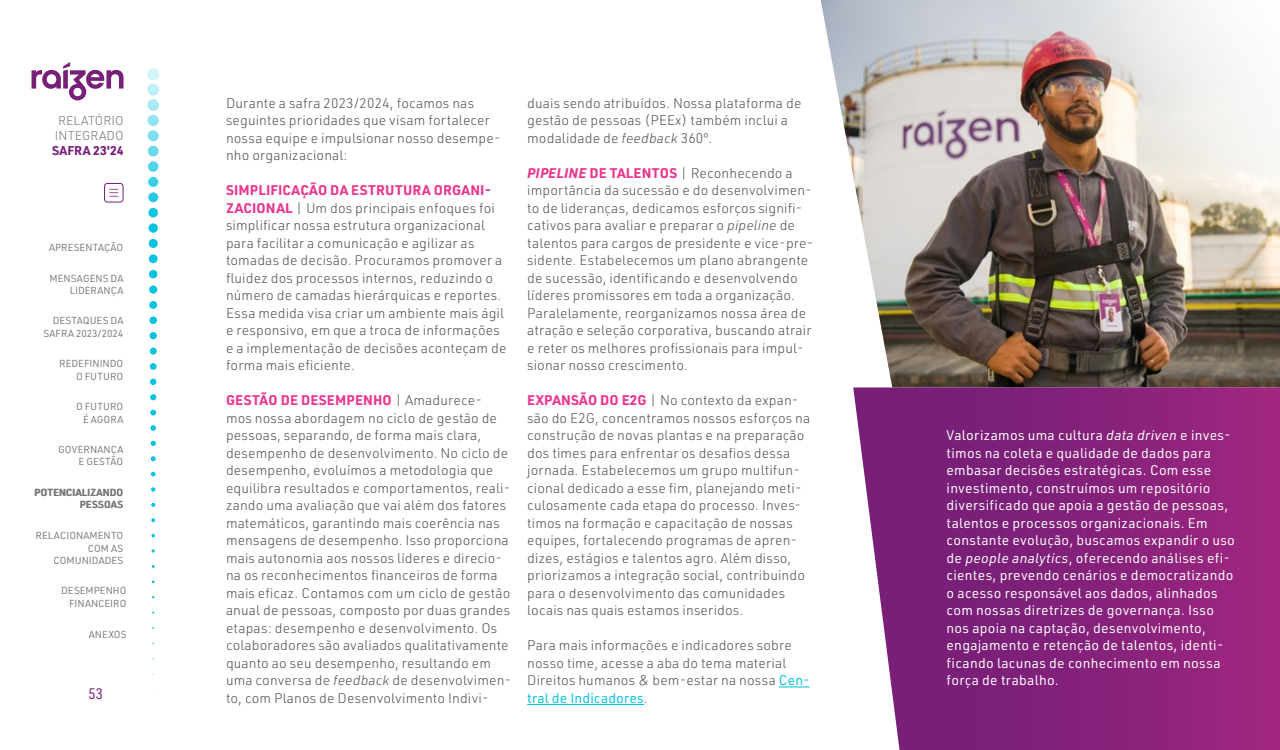
<style>
.page{position:relative;width:1280px;height:750px;background:#fff}
.page>*{position:absolute;margin:0;border:0;box-sizing:border-box;transform-origin:0 0}
.t1{font:15px "URWDIN Semi Cond";color:#781f78}
.t2{font:300 13.75px/17.5px "URWDIN";letter-spacing:.01em;color:#575756}
.t3{font:13.75px/17.5px "URWDIN";letter-spacing:.02em;color:#fff}
.t4{font:300 12.5px/15px "URWDIN";color:#78787a}
.t5{font:700 12.5px "URWDIN";color:#781f78}
.t6{font:10px/12.5px "URWDIN";color:#78787a;text-align:right}
.t7{font:700 10px/12.5px "URWDIN";letter-spacing:.01em;color:#78787a;text-align:right}
.s1{font-weight:700;color:#eb368e}
.s2{font-style:italic}
.s3{font-weight:700;font-style:italic;color:#eb368e}
.s4{font-weight:400;color:#05c2de}
</style>
<div class="page">
<div style="left:147px;top:68px;width:12px;height:12px;background:#d5f4f9;border-radius:50%"></div>
<svg style="left:147px;top:84px;width:12px;height:12px"></svg>
<svg style="left:147px;top:99px;width:12px;height:12px"></svg>
<div style="left:148px;top:115px;width:11px;height:11px;background:#94e4f0;border-radius:50%"></div>
<div style="left:148px;top:130px;width:11px;height:11px;background:#7fdfee;border-radius:50%"></div>
<svg style="left:148px;top:146px;width:11px;height:11px"></svg>
<div style="left:148px;top:161px;width:10px;height:11px;background:#54d5e8;border-radius:50%"></div>
<svg style="left:148px;top:177px;width:10px;height:10px"></svg>
<svg style="left:148px;top:192px;width:10px;height:10px"></svg>
<svg style="left:148px;top:208px;width:10px;height:9px"></svg>
<div style="left:149px;top:223px;width:9px;height:10px;background:#05c2de;border-radius:50%"></div>
<div style="left:149px;top:239px;width:9px;height:9px;background:#05c2de;border-radius:50%"></div>
<div style="left:149px;top:254px;width:9px;height:9px;background:#05c2de;border-radius:50%"></div>
<div style="left:149px;top:270px;width:8px;height:8px;background:#05c2de;border-radius:50%"></div>
<div style="left:149px;top:285px;width:8px;height:9px;background:#05c2de;border-radius:50%"></div>
<div style="left:149px;top:301px;width:8px;height:8px;background:#05c2de;border-radius:50%"></div>
<div style="left:149px;top:317px;width:8px;height:7px;background:#05c2de;border-radius:50%"></div>
<div style="left:150px;top:332px;width:7px;height:7px;background:#05c2de;border-radius:50%"></div>
<div style="left:150px;top:348px;width:7px;height:7px;background:#05c2de;border-radius:50%"></div>
<div style="left:150px;top:363px;width:7px;height:7px;background:#05c2de;border-radius:50%"></div>
<svg style="left:150px;top:379px;width:6px;height:6px"></svg>
<svg style="left:150px;top:394px;width:6px;height:6px"></svg>
<svg style="left:150px;top:410px;width:6px;height:6px"></svg>
<svg style="left:150px;top:425px;width:6px;height:6px"></svg>
<svg style="left:151px;top:441px;width:5px;height:5px"></svg>
<svg style="left:151px;top:456px;width:5px;height:5px"></svg>
<svg style="left:151px;top:472px;width:5px;height:4px"></svg>
<svg style="left:151px;top:487px;width:4px;height:5px"></svg>
<svg style="left:151px;top:503px;width:4px;height:4px"></svg>
<svg style="left:151px;top:518px;width:4px;height:4px"></svg>
<svg style="left:151px;top:534px;width:4px;height:3px"></svg>
<svg style="left:152px;top:549px;width:3px;height:4px"></svg>
<svg style="left:32px;top:62px;width:92px;height:38px"></svg>
<div style="left:104px;top:183px;width:19px;height:19px;border:1px solid #781f78;border-radius:3px"></div>
<svg style="left:109px;top:189px;width:9px;height:8px"></svg>
<hr style="left:779px;top:687px;width:31px;height:1px;background:#05c2de">
<hr style="left:527px;top:704px;width:117px;height:1px;background:#05c2de">
<img style="left:821px;top:0;width:459px;height:387px">
<svg style="left:853px;top:388px;width:427px;height:362px;background:#8d2d82"></svg>
<p class="t4" style="left:55px;top:113px;width:70px">RELATÓRIO<br>INTEGRADO</p>
<p class="t5" style="left:52px;top:142px;width:73px">SAFRA 23'24</p>
<p class="t6" style="left:49px;top:241px;width:76px">APRESENTAÇÃO</p>
<p class="t6" style="left:50px;top:272px;width:75px">MENSAGENS DA<br>LIDERANÇA</p>
<p class="t6" style="left:43px;top:314px;width:81px">DESTAQUES DA<br>SAFRA 2023/2024</p>
<p class="t6" style="left:59px;top:357px;width:66px">REDEFININDO<br>O FUTURO</p>
<p class="t6" style="left:76px;top:400px;width:49px">O FUTURO<br>É AGORA</p>
<p class="t6" style="left:58px;top:443px;width:67px">GOVERNANÇA<br>E GESTÃO</p>
<p class="t7" style="left:34px;top:485px;width:91px">POTENCIALIZANDO<br>PESSOAS</p>
<p class="t6" style="left:36px;top:529px;width:89px">RELACIONAMENTO<br>COM AS<br>COMUNIDADES</p>
<p class="t6" style="left:61px;top:584px;width:67px">DESEMPENHO<br>FINANCEIRO</p>
<p class="t6" style="left:89px;top:627px;width:39px">ANEXOS</p>
<p class="t1" style="left:89px;top:683px;width:16px">53</p>
<p class="t2" style="left:226px;top:93px;width:276px">Durante a safra 2023/2024, focamos nas seguintes prioridades que visam fortalecer nossa equipe e impulsionar nosso desempe&shy;nho organizacional:</p>
<p class="t2" style="left:226px;top:181px;width:282px"><span class="s1">SIMPLIFICAÇÃO DA ESTRUTURA ORGANI-ZACIONAL</span> | Um dos principais enfoques foi simplificar nossa estrutura organizacional para facilitar a comunicação e agilizar as tomadas de decisão. Procuramos promover a fluidez dos processos internos, reduzindo o número de camadas hierárquicas e reportes.<br>Essa medida visa criar um ambiente mais ágil e responsivo, em que a troca de informações e a implementação de decisões aconteçam de forma mais eficiente.</p>
<p class="t2" style="left:226px;top:391px;width:287px"><span class="s1">GESTÃO DE DESEMPENHO</span> | Amadurece&shy;mos nossa abordagem no ciclo de gestão de pessoas, separando, de forma mais clara, desempenho de desenvolvimento. No ciclo de desempenho, evoluímos a metodologia que equilibra resultados e comportamentos, reali&shy;zando uma avaliação que vai além dos fatores matemáticos, garantindo mais coerência nas mensagens de desempenho. Isso proporciona mais autonomia aos nossos líderes e direcio&shy;na os reconhecimentos financeiros de forma mais eficaz. Contamos com um ciclo de gestão anual de pessoas, composto por duas grandes etapas: desempenho e desenvolvimento. Os colaboradores são avaliados qualitativamente quanto ao seu desempenho, resultando em uma conversa de <span class="s2">feedback</span> de desenvolvimen&shy;to, com Planos de Desenvolvimento Indivi-</p>
<p class="t2" style="left:527px;top:93px;width:276px">duais sendo atribuídos. Nossa plataforma de gestão de pessoas (PEEx) também inclui a modalidade de <span class="s2">feedback</span> 360º.</p>
<p class="t2" style="left:527px;top:163px;width:288px"><span class="s3">PIPELINE</span> <span class="s1">DE TALENTOS</span> | Reconhecendo a importância da sucessão e do desenvolvimen&shy;to de lideranças, dedicamos esforços signifi&shy;cativos para avaliar e preparar o <span class="s2">pipeline</span> de talentos para cargos de presidente e vice-pre&shy;sidente. Estabelecemos um plano abrangente de sucessão, identificando e desenvolvendo líderes promissores em toda a organização.<br>Paralelamente, reorganizamos nossa área de atração e seleção corporativa, buscando atrair e reter os melhores profissionais para impul&shy;sionar nosso crescimento.</p>
<p class="t2" style="left:527px;top:391px;width:285px"><span class="s1">EXPANSÃO DO E2G</span> | No contexto da expan&shy;são do E2G, concentramos nossos esforços na construção de novas plantas e na preparação dos times para enfrentar os desafios dessa jornada. Estabelecemos um grupo multifun&shy;cional dedicado a esse fim, planejando meti&shy;culosamente cada etapa do processo. Inves&shy;timos na formação e capacitação de nossas equipes, fortalecendo programas de apren&shy;dizes, estágios e talentos agro. Além disso, priorizamos a integração social, contribuindo para o desenvolvimento das comunidades locais nas quais estamos inseridos.</p>
<p class="t2" style="left:527px;top:636px;width:284px">Para mais informações e indicadores sobre nosso time, acesse a aba do tema material Direitos humanos &amp; bem-estar na nossa <span class="s4">Cen&shy;tral de Indicadores</span>.</p>
<p class="t3" style="left:947px;top:426px;width:290px">Valorizamos uma cultura <span class="s2">data driven</span> e inves&shy;timos na coleta e qualidade de dados para embasar decisões estratégicas. Com esse investimento, construímos um repositório diversificado que apoia a gestão de pessoas, talentos e processos organizacionais. Em constante evolução, buscamos expandir o uso de <span class="s2">people analytics</span>, oferecendo análises efi&shy;cientes, prevendo cenários e democratizando o acesso responsável aos dados, alinhados com nossas diretrizes de governança. Isso nos apoia na captação, desenvolvimento, engajamento e retenção de talentos, identi&shy;ficando lacunas de conhecimento em nossa força de trabalho.</p>
</div>
